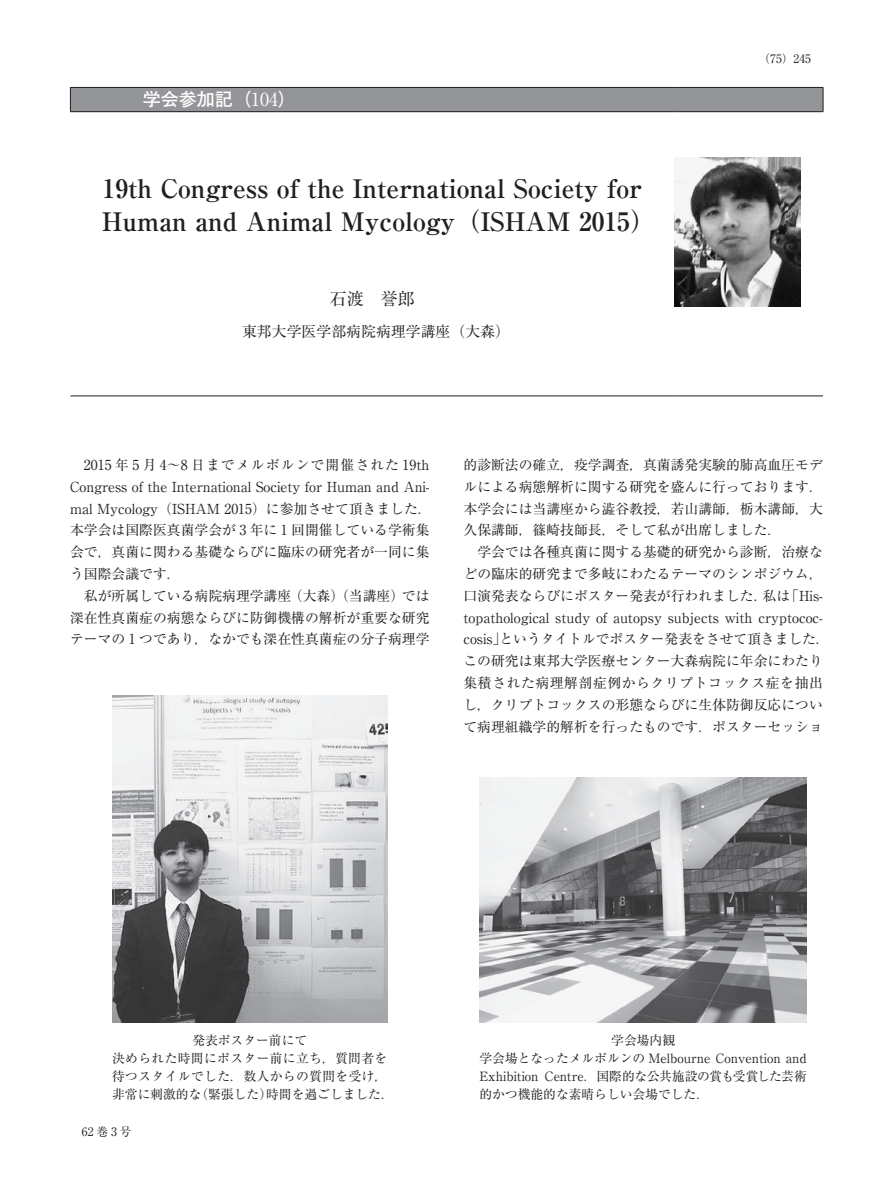
<style>
.page{position:relative;width:893px;height:1191px;background:#fff}
.page>*{position:absolute;margin:0;border:0;box-sizing:border-box;transform-origin:0 0}
.t1{font:700 25.5px/33px "Ryumin Pro";color:#231f20}
.t2{font:700 18px "Futo Go B101 Pro";color:#fff}
.t3{font:16.95px "Ryumin Pro";color:#231f20}
.t4{font:14.85px "Ryumin Pro";color:#231f20}
.t5{font:13.8px/21.8px "Ryumin Pro";color:#231f20}
.t6{font:12.75px/18px "Ryumin Pro";color:#231f20}
.t7{font:12.75px/18px "Ryumin Pro";letter-spacing:.03em;color:#231f20;text-align:center}
.t8{font:11.7px "Ryumin Pro";color:#231f20}
.s1{font-family:"Ryumin Pro";font-weight:400}
</style>
<div class="page">
<div style="left:70px;top:87px;width:753px;height:25px;background:#939598"></div>
<svg style="left:823px;top:88px;width:1px;height:23px"></svg>
<hr style="left:70px;top:87px;width:604px;height:1px;background:#231f20">
<svg style="left:70px;top:88px;width:1px;height:23px"></svg>
<hr style="left:674px;top:87px;width:149px;height:1px;background:#231f20">
<hr style="left:70px;top:396px;width:604px;height:1px;background:#231f20">
<hr style="left:674px;top:396px;width:149px;height:1px;background:#231f20">
<hr style="left:70px;top:111px;width:604px;height:1px;background:#231f20">
<hr style="left:674px;top:111px;width:149px;height:1px;background:#231f20">
<img style="left:674px;top:158px;width:127px;height:148px">
<img style="left:112px;top:695px;width:275px;height:328px">
<img style="left:479px;top:777px;width:328px;height:246px">
<h2 class="t2" style="left:143px;top:85px;width:155px">学会参加記（<span class="s1">104</span>）</h2>
<h1 class="t1" style="left:102px;top:170px;width:555px">19th Congress of the International Society for<br>Human and Animal Mycology（ISHAM 2015）</h1>
<p class="t3" style="left:330px;top:285px;width:87px">石渡　誉郎</p>
<p class="t4" style="left:242px;top:319px;width:269px">東邦大学医学部病院病理学講座（大森）</p>
<p class="t8" style="left:758px;top:50px;width:54px">（75）245</p>
<p class="t5" style="left:70px;top:453px;width:363px">　2015 年 5 月 4～8 日までメルボルンで開催された 19th<br>Congress of the International Society for Human and Ani&shy;mal Mycology（ISHAM 2015）に参加させて頂きました．本学会は国際医真菌学会が 3 年に 1 回開催している学術集会で，真菌に関わる基礎ならびに臨床の研究者が一同に集う国際会議です．<br>　私が所属している病院病理学講座（大森）（当講座）では深在性真菌症の病態ならびに防御機構の解析が重要な研究テーマの 1 つであり，なかでも深在性真菌症の分子病理学</p>
<p class="t5" style="left:463px;top:453px;width:368px">的診断法の確立，疫学調査，真菌誘発実験的肺高血圧モデルによる病態解析に関する研究を盛んに行っております．本学会には当講座から澁谷教授，若山講師，栃木講師，大久保講師，篠崎技師長，そして私が出席しました．<br>　学会では各種真菌に関する基礎的研究から診断，治療などの臨床的研究まで多岐にわたるテーマのシンポジウム，口演発表ならびにポスター発表が行われました．私は「His&shy;topathological study of autopsy subjects with cryptococ&shy;cosis」というタイトルでポスター発表をさせて頂きました．この研究は東邦大学医療センター大森病院に年余にわたり集積された病理解剖症例からクリプトコックス症を抽出し，クリプトコックスの形態ならびに生体防御反応について病理組織学的解析を行ったものです．ポスターセッショ</p>
<p class="t7" style="left:112px;top:1030px;width:283px">発表ポスター前にて<br>決められた時間にポスター前に立ち，質問者を待つスタイルでした．数人からの質問を受け，非常に刺激的な（緊張した）時間を過ごしました．</p>
<p class="t6" style="left:479px;top:1030px;width:329px;text-indent:132px">学会場内観<br>学会場となったメルボルンの Melbourne Convention and<br>Exhibition Centre．国際的な公共施設の賞も受賞した芸術的かつ機能的な素晴らしい会場でした．</p>
<p class="t8" style="left:82px;top:1122px;width:51px">62巻3号</p>
</div>
